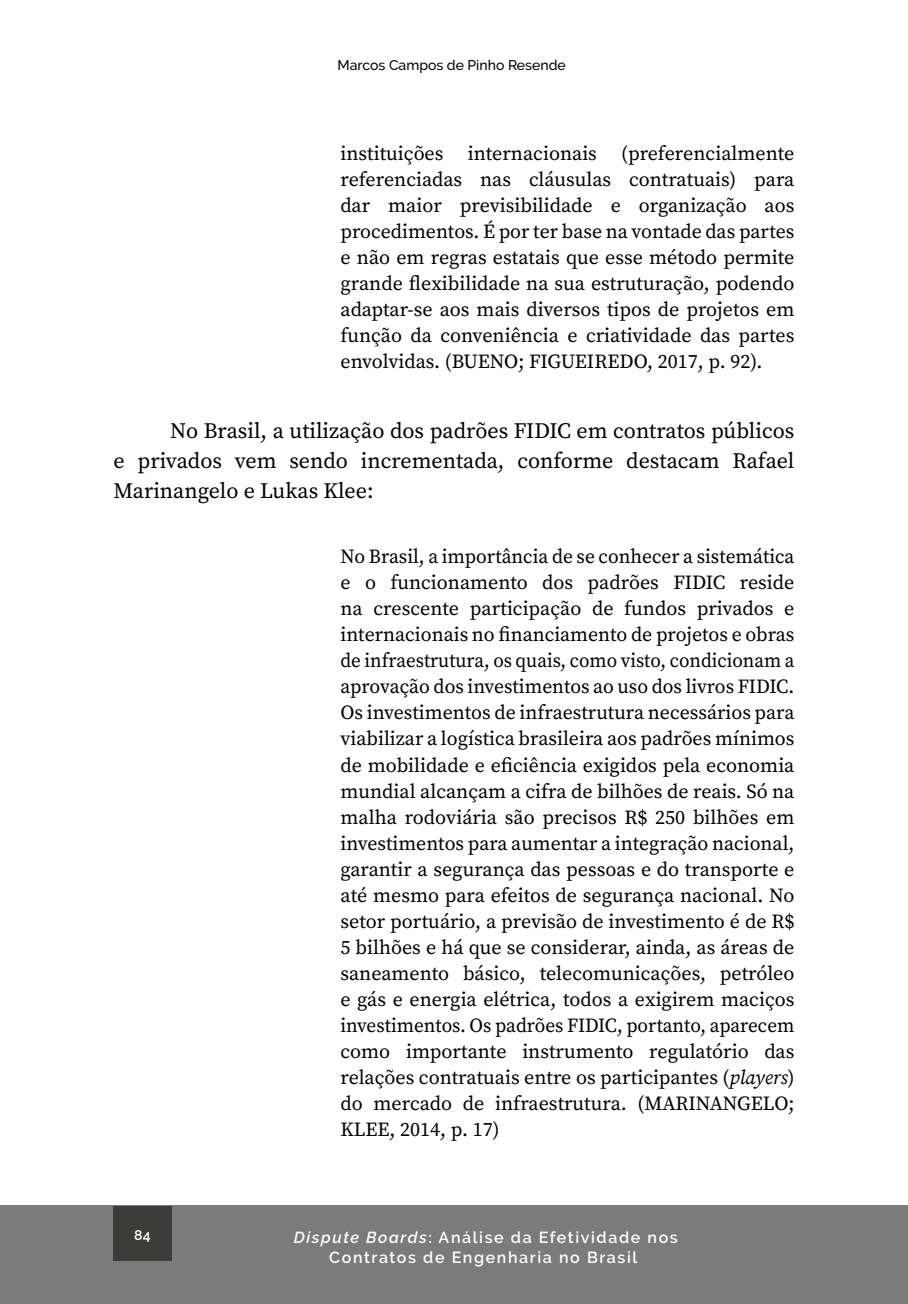
<style>
.page{position:relative;width:908px;height:1304px;background:#fff}
.page>*{position:absolute;margin:0;border:0;box-sizing:border-box;transform-origin:0 0}
.t1{font:22px/30px "Source Serif Pro";color:#000;text-align:justify}
.t2{font:20px/26px "Source Serif Pro";color:#000;text-align:justify}
.t3{font:600 16px/20px "Raleway";letter-spacing:.1em;color:#fff;text-align:center}
.t4{font:500 14px "Raleway";color:#000}
.t5{font:600 14px "Raleway";color:#fff}
.s1{font-style:italic}
</style>
<div class="page">
<div style="left:0;top:1205px;width:907px;height:99px;background:#7c7b7b"></div>
<div style="left:113px;top:1206px;width:58px;height:54px;background:#3c3c3b"></div>
<p class="t4" style="left:337px;top:57px;width:229px">Marcos Campos de Pinho Resende</p>
<p class="t2" style="left:340px;top:140px;width:455px">instituições internacionais (preferencialmente referenciadas nas cláusulas contratuais) para dar maior previsibilidade e organização aos procedimentos. É por ter base na vontade das partes e não em regras estatais que esse método permite grande flexibilidade na sua estruturação, podendo adaptar-se aos mais diversos tipos de projetos em função da conveniência e criatividade das partes envolvidas. (BUENO; FIGUEIREDO, 2017, p. 92).</p>
<p class="t1" style="left:113px;top:415px;width:682px;text-indent:57px">No Brasil, a utilização dos padrões FIDIC em contratos públicos e privados vem sendo incrementada, conforme destacam Rafael Marinangelo e Lukas Klee:</p>
<p class="t2" style="left:340px;top:544px;width:455px">No Brasil, a importância de se conhecer a sistemática e o funcionamento dos padrões FIDIC reside na crescente participação de fundos privados e internacionais no financiamento de projetos e obras de infraestrutura, os quais, como visto, condicionam a aprovação dos investimentos ao uso dos livros FIDIC.<br>Os investimentos de infraestrutura necessários para viabilizar a logística brasileira aos padrões mínimos de mobilidade e eficiência exigidos pela economia mundial alcançam a cifra de bilhões de reais. Só na malha rodoviária são precisos R$ 250 bilhões em investimentos para aumentar a integração nacional, garantir a segurança das pessoas e do transporte e até mesmo para efeitos de segurança nacional. No setor portuário, a previsão de investimento é de R$ 5 bilhões e há que se considerar, ainda, as áreas de saneamento básico, telecomunicações, petróleo e gás e energia elétrica, todos a exigirem maciços investimentos. Os padrões FIDIC, portanto, aparecem como importante instrumento regulatório das relações contratuais entre os participantes (<span class="s1">players</span>) do mercado de infraestrutura. (MARINANGELO; KLEE, 2014, p. 17)</p>
<p class="t5" style="left:134px;top:1227px;width:18px">84</p>
<p class="t3" style="left:293px;top:1227px;width:385px"><span class="s1">Dispute Boards</span>: Análise da Efetividade nos<br>Contratos de Engenharia no Brasil</p>
</div>
